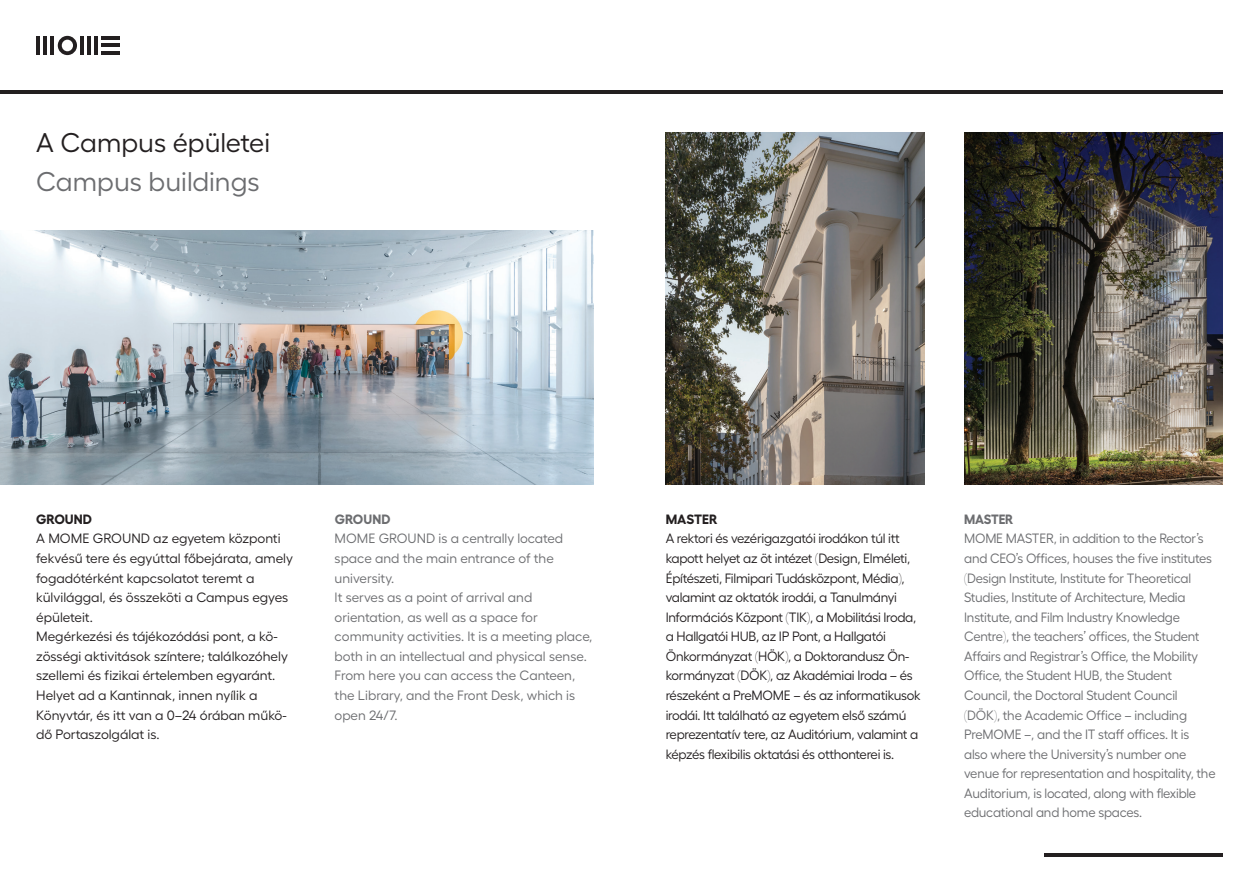
<style>
.page{position:relative;width:1259px;height:893px;background:#fff}
.page>*{position:absolute;margin:0;border:0;box-sizing:border-box;transform-origin:0 0}
.t1{font:27px "Fellix";color:#231f20}
.t2{font:27px "Fellix";color:#6c6d70}
.t3{font:13.5px/19.5px "Fellix";letter-spacing:-.015em;color:#6c6d70;scale:.96 1}
.t4{font:13.5px/19.5px "Fellix";letter-spacing:-.02em;color:#231f20}
.t5{font:13.5px/19.5px "Fellix";color:#231f20}
.t6{font:13.5px/19.5px "Fellix";letter-spacing:-.015em;color:#6c6d70}
.t7{font:700 13.5px "Fellix";color:#231f20}
.t8{font:700 13.5px "Fellix";letter-spacing:-.015em;color:#6c6d70;scale:.96 1}
.t9{font:700 13.5px "Fellix";letter-spacing:-.015em;color:#6c6d70}
</style>
<div class="page">
<hr style="left:1044px;top:853px;width:178px;height:4px;background:#231f20">
<hr style="left:102px;top:51px;width:18px;height:4px;background:#231f20">
<hr style="left:36px;top:36px;width:4px;height:18px;background:#231f20">
<hr style="left:51px;top:36px;width:3px;height:18px;background:#231f20">
<hr style="left:43px;top:36px;width:4px;height:18px;background:#231f20">
<hr style="left:80px;top:36px;width:4px;height:19px;background:#231f20">
<hr style="left:94px;top:36px;width:4px;height:19px;background:#231f20">
<hr style="left:87px;top:36px;width:4px;height:19px;background:#231f20">
<hr style="left:102px;top:44px;width:18px;height:3px;background:#231f20">
<hr style="left:102px;top:36px;width:18px;height:4px;background:#231f20">
<svg style="left:58px;top:36px;width:19px;height:19px"></svg>
<hr style="left:0;top:90px;width:1222px;height:4px;background:#231f20">
<img style="left:0;top:230px;width:593px;height:255px">
<img style="left:964px;top:133px;width:258px;height:352px">
<img style="left:666px;top:133px;width:258px;height:352px">
<h1 class="t1" style="left:36px;top:122px;width:235px">A Campus épületei</h1>
<h1 class="t2" style="left:36px;top:161px;width:225px">Campus buildings</h1>
<p class="t7" style="left:36px;top:508px;width:57px">GROUND</p>
<p class="t5" style="left:36px;top:528px;width:258px">A MOME GROUND az egyetem központi fekvésű tere és egyúttal főbejárata, amely fogadótérként kapcsolatot teremt a külvilággal, és összeköti a Campus egyes épületeit.<br>Megérkezési és tájékozódási pont, a kö&shy;zösségi aktivitások színtere; találkozóhely szellemi és fizikai értelemben egyaránt.<br>Helyet ad a Kantinnak, innen nyílik a Könyvtár, és itt van a 0–24 órában műkö&shy;dő Portaszolgálat is.</p>
<p class="t9" style="left:335px;top:508px;width:57px">GROUND</p>
<p class="t6" style="left:335px;top:528px;width:259px">MOME GROUND is a centrally located space and the main entrance of the university.<br>It serves as a point of arrival and orientation, as well as a space for community activities. It is a meeting place, both in an intellectual and physical sense.<br>From here you can access the Canteen, the Library, and the Front Desk, which is open 24/7.</p>
<p class="t7" style="left:666px;top:508px;width:53px">MASTER</p>
<p class="t4" style="left:666px;top:528px;width:257px">A rektori és vezérigazgatói irodákon túl itt kapott helyet az öt intézet (Design, Elméleti, Építészeti, Filmipari Tudásközpont, Média), valamint az oktatók irodái, a Tanulmányi Információs Központ (TIK), a Mobilitási Iroda, a Hallgatói HUB, az IP Pont, a Hallgatói Önkormányzat (HÖK), a Doktorandusz Ön&shy;kormányzat (DÖK), az Akadémiai Iroda – és részeként a PreMOME – és az informatikusok irodái. Itt található az egyetem első számú reprezentatív tere, az Auditórium, valamint a képzés flexibilis oktatási és otthonterei is.</p>
<p class="t8" style="left:964px;top:508px;width:53px">MASTER</p>
<p class="t3" style="left:964px;top:528px;width:263px">MOME MASTER, in addition to the Rector’s and CEO’s Offices, houses the five institutes (Design Institute, Institute for Theoretical Studies, Institute of Architecture, Media Institute, and Film Industry Knowledge Centre), the teachers’ offices, the Student Affairs and Registrar’s Office, the Mobility Office, the Student HUB, the Student Council, the Doctoral Student Council (DÖK), the Academic Office – including PreMOME –, and the IT staff offices. It is also where the University’s number one venue for representation and hospitality, the Auditorium, is located, along with flexible educational and home spaces.</p>
</div>
